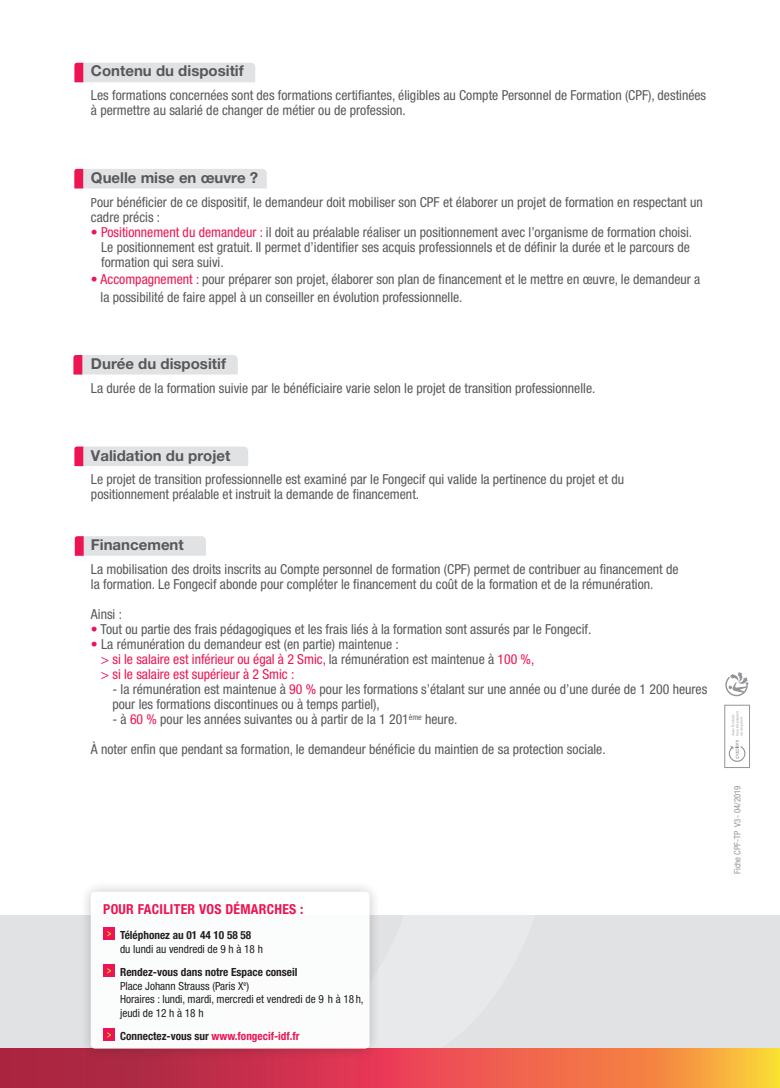
<style>
.page{position:relative;width:780px;height:1088px;background:#fff}
.page>*{position:absolute;margin:0;border:0;box-sizing:border-box;transform-origin:0 0}
.t1{font:700 15px "Helvetica Neue LT Pro";color:#57585a}
.t2{font:condensed 13.75px/15px "Helvetica Neue LT Pro";color:#57585a}
.t3{font:700 condensed 13.75px "Helvetica Neue LT Pro";letter-spacing:.02em;color:#ed1451}
.t4{font:condensed 11.25px/13.5px "Helvetica Neue LT Pro";color:#231f20}
.t5{font:700 condensed 11.25px "Helvetica Neue LT Pro";color:#ed1451}
.t6{font:700 condensed 11.25px "Helvetica Neue LT Pro";color:#231f20}
.t7{font:condensed 8.75px "Helvetica Neue LT Pro";color:#939598}
.s1{font-size:12.5px}
.s2{color:#ed1451}
.s3{font-weight:700}
.s4{color:#231f20}
</style>
<div class="page">
<svg style="left:75px;top:536px;width:131px;height:20px;background:#e2d5db"></svg>
<div style="left:73px;top:355px;width:165px;height:19px;background:#e1e2e4"></div>
<div style="left:74px;top:169px;width:193px;height:19px;background:#e1e2e4"></div>
<div style="left:0;top:915px;width:780px;height:144px;background:#e1e2e4"></div>
<svg style="left:0;top:1048px;width:780px;height:40px;background:#db5848"></svg>
<div style="left:74px;top:63px;width:181px;height:19px;background:#e1e2e4"></div>
<svg style="left:74px;top:446px;width:174px;height:20px;background:#e2d8dd"></svg>
<div style="left:79px;top:880px;width:302px;height:180px;background:#231f20;opacity:.3"></div>
<div style="left:91px;top:891px;width:278px;height:157px;background:#fff;border-radius:5px"></div>
<div style="left:103px;top:927px;width:12px;height:13px;background:#ed1451"></div>
<svg style="left:107px;top:931px;width:4px;height:5px"></svg>
<div style="left:103px;top:964px;width:12px;height:13px;background:#ed1451"></div>
<svg style="left:107px;top:968px;width:4px;height:5px"></svg>
<div style="left:103px;top:1028px;width:12px;height:13px;background:#ed1451"></div>
<svg style="left:107px;top:1032px;width:4px;height:5px"></svg>
<div style="left:724px;top:705px;width:25px;height:63px;border:1px solid #939598"></div>
<svg style="left:728px;top:711px;width:17px;height:51px"></svg>
<svg style="left:725px;top:672px;width:23px;height:24px"></svg>
<p class="t1" style="left:91px;top:62px;width:154px">Contenu du dispositif</p>
<p class="t2" style="left:91px;top:88px;width:616px">Les formations concernées sont des formations certifiantes, éligibles au Compte Personnel de Formation (CPF), destinées à permettre au salarié de changer de métier ou de profession.</p>
<p class="t1" style="left:91px;top:168px;width:169px">Quelle mise en œuvre ?</p>
<p class="t2" style="left:91px;top:194px;width:613px"><span class="s1">P</span>our bénéficier de ce dispositif, le demandeur doit mobiliser son CPF et élaborer un projet de formation en respectant un cadre précis :</p>
<p class="t2" style="left:101px;top:224px;width:592px;text-indent:-10px"><span class="s2">• Positionnement du demandeur :</span> il doit au préalable réaliser un positionnement avec l’organisme de formation choisi.<br>Le positionnement est gratuit. Il permet d’identifier ses acquis professionnels et de définir la durée et le parcours de formation qui sera suivi.</p>
<p class="t2" style="left:101px;top:270px;width:601px;line-height:17.5px;text-indent:-10px"><span class="s2">• Accompagnement :</span> pour préparer son projet, élaborer son plan de financement et le mettre en œuvre, le demandeur a la possibilité de faire appel à un conseiller en évolution professionnelle.</p>
<p class="t1" style="left:91px;top:355px;width:136px">Durée du dispositif</p>
<p class="t2" style="left:91px;top:381px;width:506px">La durée de la formation suivie par le bénéficiaire varie selon le projet de transition professionnelle.</p>
<p class="t1" style="left:91px;top:446px;width:141px">Validation du projet</p>
<p class="t2" style="left:91px;top:472px;width:534px">Le projet de transition professionnelle est examiné par le Fongecif qui valide la pertinence du projet et du positionnement préalable et instruit la demande de financement.</p>
<p class="t1" style="left:91px;top:536px;width:94px">Financement</p>
<p class="t2" style="left:91px;top:562px;width:589px">La mobilisation des droits inscrits au Compte personnel de formation (CPF) permet de contribuer au financement de la formation. Le Fongecif abonde pour compléter le financement du coût de la formation et de la rémunération.</p>
<p class="t2" style="left:91px;top:607px;width:33px">Ainsi :</p>
<p class="t2" style="left:91px;top:622px;width:502px"><span class="s2">•</span> Tout ou partie des frais pédagogiques et les frais liés à la formation sont assurés par le Fongecif.</p>
<p class="t2" style="left:101px;top:637px;width:435px;text-indent:-10px"><span class="s2">•</span> La rémunération du demandeur est (en partie) maintenue :<br><span class="s2">&gt; si le salaire est inférieur ou égal à 2 Smic,</span> la rémunération est maintenue à <span class="s2">100 %, &gt; si le salaire est supérieur à 2 Smic :</span></p>
<p class="t2" style="left:112px;top:682px;width:596px">- la rémunération est maintenue à <span class="s2">90 %</span> pour les formations s’étalant sur une année ou d’une durée de 1 200 heures pour les formations discontinues ou à temps partiel),</p>
<p class="t2" style="left:91px;top:704px;width:516px;line-height:30px;text-indent:21px">- à <span class="s2">60 %</span> pour les années suivantes ou à partir de la 1 201<sup>ème</sup> heure.<br>À noter enfin que pendant sa formation, le demandeur bénéficie du maintien de sa protection sociale.</p>
<p class="t3" style="left:103px;top:901px;width:202px">POUR FACILITER VOS DÉMARCHES :</p>
<p class="t6" style="left:120px;top:928px;width:133px">Téléphonez au 01 44 10 58 58</p>
<p class="t4" style="left:120px;top:942px;width:144px">du lundi au vendredi de 9 h à 18 h</p>
<p class="t4" style="left:120px;top:965px;width:245px"><span class="s3">Rendez-vous dans notre Espace conseil<br></span>Place Johann Strauss (Paris X<sup>e</sup>)<br>Horaires : lundi, mardi, mercredi et vendredi de 9 h à 18 h, jeudi de 12 h à 18 h</p>
<p class="t5" style="left:120px;top:1029px;width:181px"><span class="s4">Connectez-vous sur</span> www.fongecif-idf.fr</p>
<p class="t7" style="left:732px;top:874px;width:90px;rotate:-90deg">Fiche CPF-TP V3- 04/2019</p>
</div>
